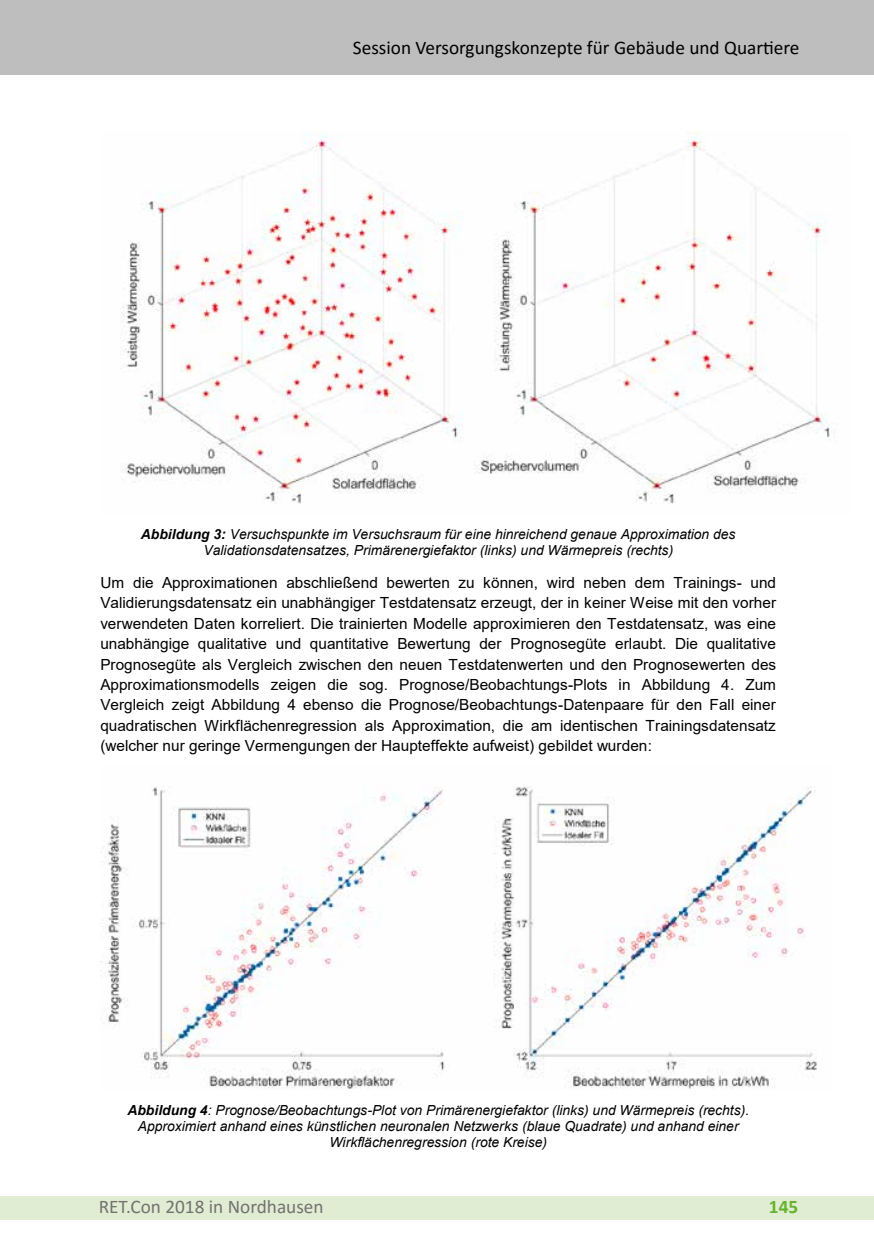
<style>
.page{position:relative;width:874px;height:1241px;background:#fff}
.page>*{position:absolute;margin:0;border:0;box-sizing:border-box;transform-origin:0 0}
.t1{font:19.25px "Calibri";color:#000}
.t2{font:19.25px "Calibri";color:#727271}
.t3{font:700 19.25px "Calibri";color:#65b32e}
.t4{font:15.4px/20.3px "Arial";color:#000;text-align:justify}
.t5{font:italic 13.83px/15.9px "Arial";letter-spacing:.005em;color:#000;text-align:center}
.s1{font-weight:700}
</style>
<div class="page">
<div style="left:0;top:1196px;width:873px;height:23px;background:#e1edd2"></div>
<div style="left:0;top:0;width:873px;height:74px;background:#bebebe"></div>
<img style="left:120px;top:131px;width:715px;height:373px">
<img style="left:100px;top:786px;width:717px;height:303px">
<p class="t1" style="left:353px;top:34px;width:448px">Session Versorgungskonzepte für Gebäude und Quartiere</p>
<p class="t5" style="left:141px;top:526px;width:595px"><span class="s1">Abbildung 3:</span> Versuchspunkte im Versuchsraum für eine hinreichend genaue Approximation des<br>Validationsdatensatzes, Primärenergiefaktor (links) und Wärmepreis (rechts)</p>
<p class="t4" style="left:100px;top:572px;width:677px">Um die Approximationen abschließend bewerten zu können, wird neben dem Trainings- und Validierungsdatensatz ein unabhängiger Testdatensatz erzeugt, der in keiner Weise mit den vorher verwendeten Daten korreliert. Die trainierten Modelle approximieren den Testdatensatz, was eine unabhängige qualitative und quantitative Bewertung der Prognosegüte erlaubt. Die qualitative Prognosegüte als Vergleich zwischen den neuen Testdatenwerten und den Prognosewerten des Approximationsmodells zeigen die sog. Prognose/Beobachtungs-Plots in Abbildung 4. Zum Vergleich zeigt Abbildung 4 ebenso die Prognose/Beobachtungs-Datenpaare für den Fall einer quadratischen Wirkflächenregression als Approximation, die am identischen Trainingsdatensatz (welcher nur geringe Vermengungen der Haupteffekte aufweist) gebildet wurden:</p>
<p class="t5" style="left:127px;top:1102px;width:623px"><span class="s1">Abbildung 4</span>: Prognose/Beobachtungs-Plot von Primärenergiefaktor (links) und Wärmepreis (rechts).<br>Approximiert anhand eines künstlichen neuronalen Netzwerks (blaue Quadrate) und anhand einer<br>Wirkflächenregression (rote Kreise)</p>
<p class="t2" style="left:99px;top:1193px;width:226px">RET.Con 2018 in Nordhausen</p>
<p class="t3" style="left:768px;top:1192px;width:31px">145</p>
</div>
